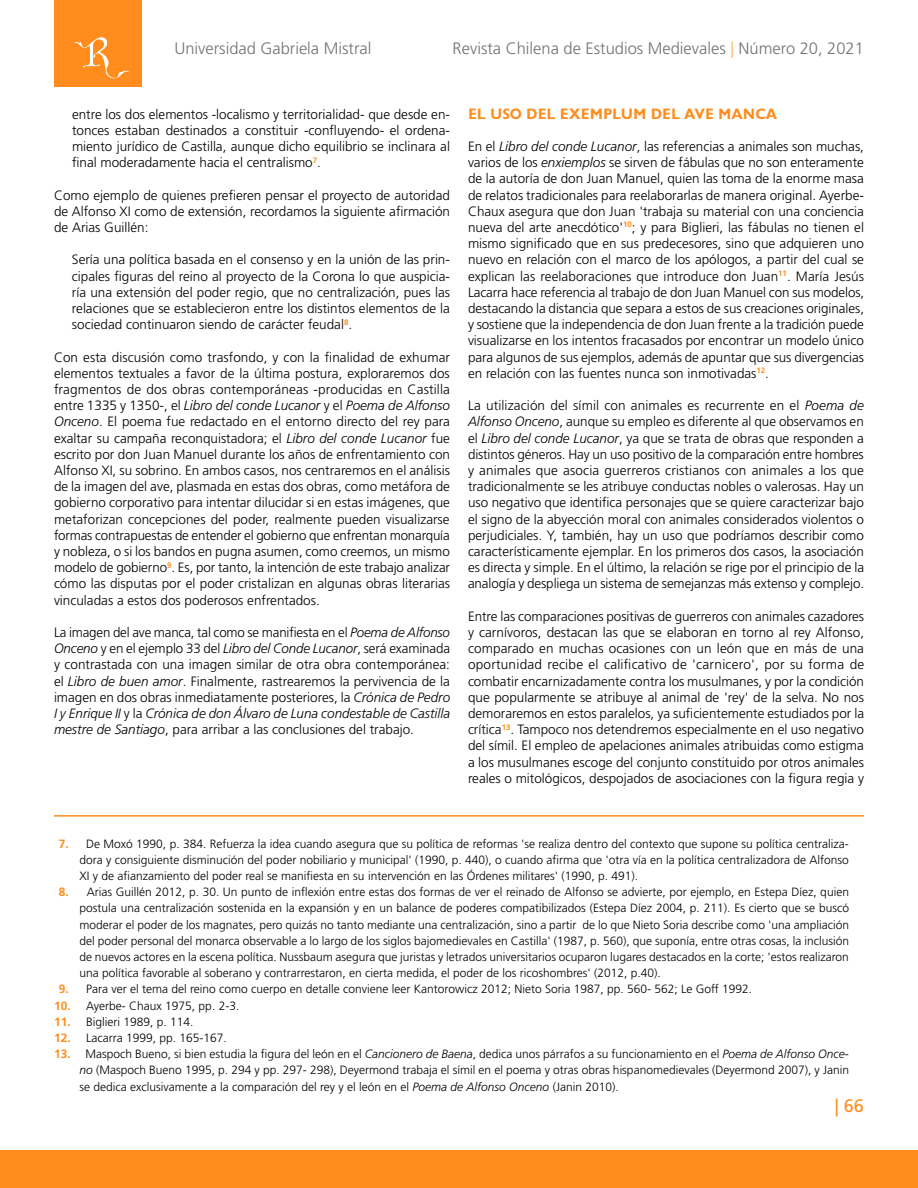
<style>
.page{position:relative;width:918px;height:1188px;background:#fff}
.page>*{position:absolute;margin:0;border:0;box-sizing:border-box;transform-origin:0 0}
.t1{font:18px "Frutiger LT Std";color:#ff8c1c}
.t2{font:300 16.5px "Frutiger LT Std";color:#717275}
.t3{font:700 15px "Gill Sans Display MT Pro";letter-spacing:.005em;color:#ff8c1c}
.t4{font:300 13.5px/16.2px "Frutiger LT Std";color:#000;text-align:justify}
.t5{font:300 12px/16.2px "Frutiger LT Std";color:#000;text-align:justify}
.s1{color:#ffb165}
.s2{font-style:italic}
.s3{font-weight:700;color:#ff8c1c}
</style>
<div class="page">
<div style="left:0;top:1151px;width:918px;height:37px;background:#ff8c1c"></div>
<div style="left:54px;top:0;width:88px;height:86px;background:#ff8c1c"></div>
<svg style="left:74px;top:37px;width:55px;height:42px"></svg>
<hr style="left:54px;top:815px;width:810px;height:2px;background:#ff8c1c">
<p class="t2" style="left:174px;top:39px;width:199px">Universidad Gabriela Mistral</p>
<p class="t2" style="left:453px;top:39px;width:413px">Revista Chilena de Estudios Medievales <span class="s1">|</span> Número 20, 2021</p>
<p class="t4" style="left:72px;top:106px;width:380px">entre los dos elementos -localismo y territorialidad- que desde en&shy;tonces estaban destinados a constituir -confluyendo- el ordena&shy;miento jurídico de Castilla, aunque dicho equilibrio se inclinara al final moderadamente hacia el centralismo<sup>7</sup>.</p>
<p class="t4" style="left:54px;top:187px;width:398px">Como ejemplo de quienes prefieren pensar el proyecto de autoridad de Alfonso XI como de extensión, recordamos la siguiente afirmación de Arias Guillén:</p>
<p class="t4" style="left:72px;top:252px;width:380px">Sería una política basada en el consenso y en la unión de las prin&shy;cipales figuras del reino al proyecto de la Corona lo que auspicia&shy;ría una extensión del poder regio, que no centralización, pues las relaciones que se establecieron entre los distintos elementos de la sociedad continuaron siendo de carácter feudal<sup>8</sup>.</p>
<p class="t4" style="left:54px;top:349px;width:398px">Con esta discusión como trasfondo, y con la finalidad de exhumar elementos textuales a favor de la última postura, exploraremos dos fragmentos de dos obras contemporáneas -producidas en Castilla entre 1335 y 1350-, el <span class="s2">Libro del conde Lucanor</span> y el <span class="s2">Poema de Alfonso Onceno</span>. El poema fue redactado en el entorno directo del rey para exaltar su campaña reconquistadora; el <span class="s2">Libro del conde Lucanor</span> fue escrito por don Juan Manuel durante los años de enfrentamiento con Alfonso XI, su sobrino. En ambos casos, nos centraremos en el análisis de la imagen del ave, plasmada en estas dos obras, como metáfora de gobierno corporativo para intentar dilucidar si en estas imágenes, que metaforizan concepciones del poder, realmente pueden visualizarse formas contrapuestas de entender el gobierno que enfrentan monarquía y nobleza, o si los bandos en pugna asumen, como creemos, un mismo modelo de gobierno<sup>9</sup>. Es, por tanto, la intención de este trabajo analizar cómo las disputas por el poder cristalizan en algunas obras literarias vinculadas a estos dos poderosos enfrentados.</p>
<p class="t4" style="left:54px;top:624px;width:398px">La imagen del ave manca, tal como se manifiesta en el <span class="s2">Poema de Alfonso Onceno</span> y en el ejemplo 33 del <span class="s2">Libro del Conde Lucanor</span>, será examinada y contrastada con una imagen similar de otra obra contemporánea: el <span class="s2">Libro de buen amor</span>. Finalmente, rastrearemos la pervivencia de la imagen en dos obras inmediatamente posteriores, la <span class="s2">Crónica de Pedro I y Enrique II</span> y la <span class="s2">Crónica de don Álvaro de Luna condestable de Castilla mestre de Santiago</span>, para arribar a las conclusiones del trabajo.</p>
<p class="t3" style="left:468px;top:105px;width:311px">EL USO DEL EXEMPLUM DEL AVE MANCA</p>
<p class="t4" style="left:468px;top:138px;width:398px">En el <span class="s2">Libro del conde Lucanor</span>, las referencias a animales son muchas, varios de los <span class="s2">enxiemplos</span> se sirven de fábulas que no son enteramente de la autoría de don Juan Manuel, quien las toma de la enorme masa de relatos tradicionales para reelaborarlas de manera original. Ayerbe-Chaux asegura que don Juan 'trabaja su material con una conciencia nueva del arte anecdótico'<sup>10</sup>; y para Biglieri, las fábulas no tienen el mismo significado que en sus predecesores, sino que adquieren uno nuevo en relación con el marco de los apólogos, a partir del cual se explican las reelaboraciones que introduce don Juan<sup>11</sup>. María Jesús Lacarra hace referencia al trabajo de don Juan Manuel con sus modelos, destacando la distancia que separa a estos de sus creaciones originales, y sostiene que la independencia de don Juan frente a la tradición puede visualizarse en los intentos fracasados por encontrar un modelo único para algunos de sus ejemplos, además de apuntar que sus divergencias en relación con las fuentes nunca son inmotivadas<sup>12</sup>.</p>
<p class="t4" style="left:468px;top:398px;width:398px">La utilización del símil con animales es recurrente en el <span class="s2">Poema de Alfonso Onceno</span>, aunque su empleo es diferente al que observamos en el <span class="s2">Libro del conde Lucanor</span>, ya que se trata de obras que responden a distintos géneros. Hay un uso positivo de la comparación entre hombres y animales que asocia guerreros cristianos con animales a los que tradicionalmente se les atribuye conductas nobles o valerosas. Hay un uso negativo que identifica personajes que se quiere caracterizar bajo el signo de la abyección moral con animales considerados violentos o perjudiciales. Y, también, hay un uso que podríamos describir como característicamente ejemplar. En los primeros dos casos, la asociación es directa y simple. En el último, la relación se rige por el principio de la analogía y despliega un sistema de semejanzas más extenso y complejo.</p>
<p class="t4" style="left:468px;top:608px;width:398px">Entre las comparaciones positivas de guerreros con animales cazadores y carnívoros, destacan las que se elaboran en torno al rey Alfonso, comparado en muchas ocasiones con un león que en más de una oportunidad recibe el calificativo de 'carnicero', por su forma de combatir encarnizadamente contra los musulmanes, y por la condición que popularmente se atribuye al animal de 'rey' de la selva. No nos demoraremos en estos paralelos, ya suficientemente estudiados por la crítica<sup>13</sup>. Tampoco nos detendremos especialmente en el uso negativo del símil. El empleo de apelaciones animales atribuidas como estigma a los musulmanes escoge del conjunto constituido por otros animales reales o mitológicos, despojados de asociaciones con la figura regia y</p>
<p class="t5" style="left:80px;top:835px;width:771px;text-indent:-21px"><span class="s3">7.</span> De Moxó 1990, p. 384. Refuerza la idea cuando asegura que su política de reformas 'se realiza dentro del contexto que supone su política centraliza&shy;dora y consiguiente disminución del poder nobiliario y municipal' (1990, p. 440), o cuando afirma que 'otra vía en la política centralizadora de Alfonso XI y de afianzamiento del poder real se manifiesta en su intervención en las Órdenes militares' (1990, p. 491).</p>
<p class="t5" style="left:80px;top:884px;width:771px;text-indent:-21px"><span class="s3">8.</span> Arias Guillén 2012, p. 30. Un punto de inflexión entre estas dos formas de ver el reinado de Alfonso se advierte, por ejemplo, en Estepa Díez, quien postula una centralización sostenida en la expansión y en un balance de poderes compatibilizados (Estepa Díez 2004, p. 211). Es cierto que se buscó moderar el poder de los magnates, pero quizás no tanto mediante una centralización, sino a partir de lo que Nieto Soria describe como 'una ampliación del poder personal del monarca observable a lo largo de los siglos bajomedievales en Castilla' (1987, p. 560), que suponía, entre otras cosas, la inclusión de nuevos actores en la escena política. Nussbaum asegura que juristas y letrados universitarios ocuparon lugares destacados en la corte; 'estos realizaron una política favorable al soberano y contrarrestaron, en cierta medida, el poder de los ricoshombres' (2012, p.40).</p>
<p class="t5" style="left:59px;top:981px;width:695px"><span class="s3">9.</span> Para ver el tema del reino como cuerpo en detalle conviene leer Kantorowicz 2012; Nieto Soria 1987, pp. 560- 562; Le Goff 1992.</p>
<p class="t5" style="left:54px;top:997px;width:187px"><span class="s3">10.</span> Ayerbe- Chaux 1975, pp. 2-3.</p>
<p class="t5" style="left:54px;top:1014px;width:141px"><span class="s3">11.</span> Biglieri 1989, p. 114.</p>
<p class="t5" style="left:54px;top:1030px;width:174px"><span class="s3">12.</span> Lacarra 1999, pp. 165-167.</p>
<p class="t5" style="left:80px;top:1046px;width:771px;text-indent:-26px"><span class="s3">13.</span> Maspoch Bueno, si bien estudia la figura del león en el <span class="s2">Cancionero de Baena</span>, dedica unos párrafos a su funcionamiento en el <span class="s2">Poema de Alfonso Once&shy;no</span> (Maspoch Bueno 1995, p. 294 y pp. 297- 298), Deyermond trabaja el símil en el poema y otras obras hispanomedievales (Deyermond 2007), y Janin se dedica exclusivamente a la comparación del rey y el león en el <span class="s2">Poema de Alfonso Onceno</span> (Janin 2010).</p>
<h1 class="t1" style="left:835px;top:1095px;width:31px">| 66</h1>
</div>
